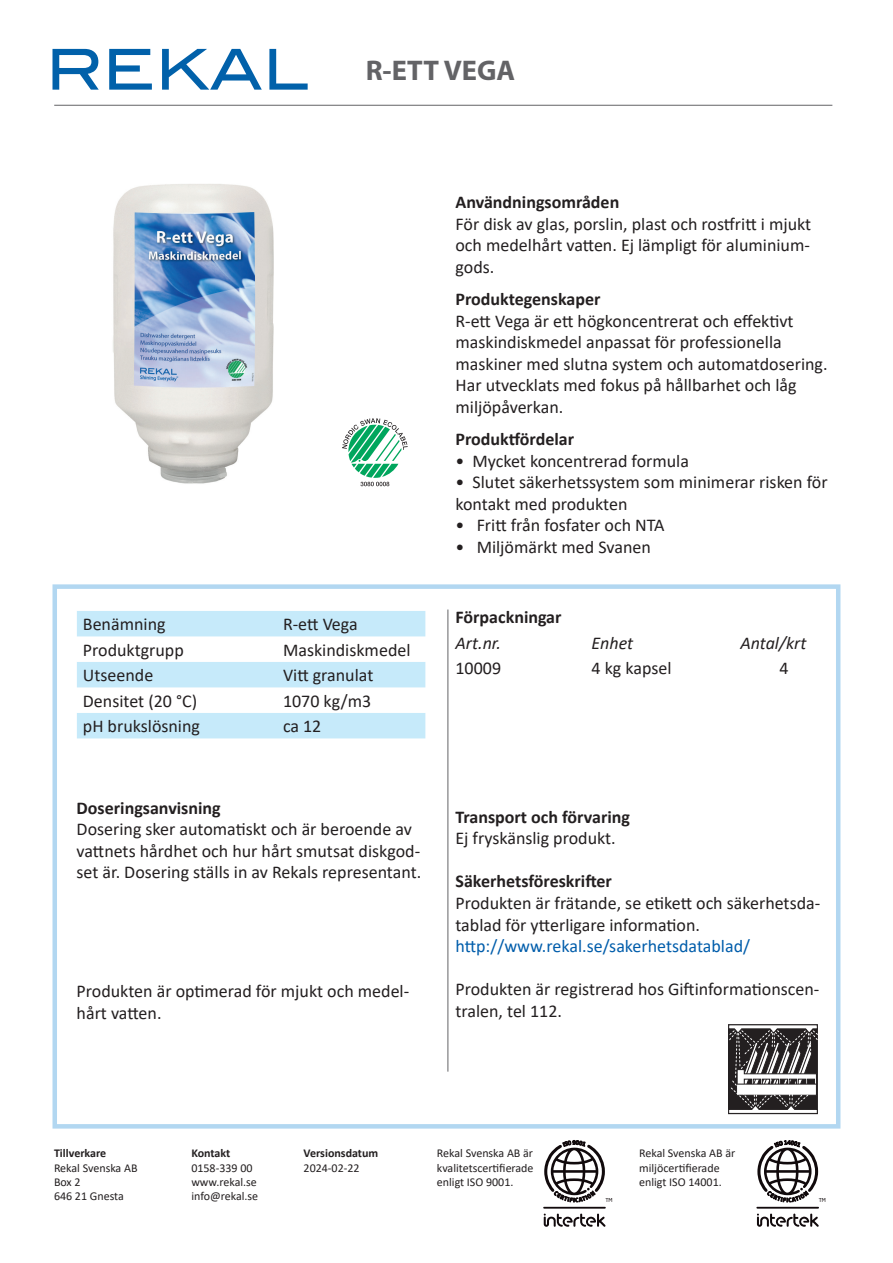
<style>
.page{position:relative;width:893px;height:1263px;background:#fff}
.page>*{position:absolute;margin:0;border:0;box-sizing:border-box;transform-origin:0 0}
.t1{font:700 28.5px "Myriad Pro";color:#636366}
.t2{font:18px/21.6px "Calibri";color:#231f20}
.t3{font:700 18px "Calibri";color:#231f20}
.t4{font:18px "Calibri";color:#015dab}
.t5{font:italic 18px "Calibri";color:#231f20}
.t6{font:12px/14.4px "Calibri";color:#231f20}
.t7{font:700 12px "Calibri";color:#231f20}
.t8{font:5.4px "Neo Sans Std";color:#110a0c}
</style>
<div class="page">
<img style="left:113px;top:184px;width:161px;height:300px">
<svg style="left:342px;top:418px;width:66px;height:68px"></svg>
<hr style="left:54px;top:105px;width:778px;height:1px;background:#636366">
<div style="left:52px;top:584px;width:788px;height:544px;border:4px solid #b2d7f1"></div>
<hr style="left:447px;top:609px;width:1px;height:462px;background:#636366">
<svg style="left:728px;top:1024px;width:90px;height:90px"></svg>
<svg style="left:77px;top:611px;width:348px;height:127px"></svg>
<svg style="left:53px;top:49px;width:46px;height:41px"></svg>
<svg style="left:109px;top:49px;width:43px;height:41px"></svg>
<svg style="left:162px;top:49px;width:100px;height:41px"></svg>
<svg style="left:269px;top:49px;width:39px;height:41px"></svg>
<svg style="left:757px;top:1213px;width:62px;height:14px"></svg>
<hr style="left:756px;top:1207px;width:63px;height:1px;background:#110a0c">
<svg style="left:544px;top:1213px;width:61px;height:14px"></svg>
<hr style="left:543px;top:1207px;width:63px;height:1px;background:#110a0c">
<svg style="left:757px;top:1146px;width:62px;height:50px"></svg>
<svg style="left:544px;top:1144px;width:61px;height:52px"></svg>
<h1 class="t1" style="left:366px;top:52px;width:151px">R-ETT VEGA</h1>
<p class="t2" style="left:83px;top:613px;width:84px">Benämning</p>
<p class="t2" style="left:283px;top:613px;width:76px">R-ett Vega</p>
<p class="t2" style="left:83px;top:639px;width:102px">Produktgrupp</p>
<p class="t2" style="left:283px;top:639px;width:129px">Maskindiskmedel</p>
<p class="t2" style="left:83px;top:664px;width:72px">Utseende</p>
<p class="t2" style="left:283px;top:664px;width:92px">Vitt granulat</p>
<p class="t2" style="left:83px;top:690px;width:116px">Densitet (20 °C)</p>
<p class="t2" style="left:283px;top:690px;width:90px">1070 kg/m3</p>
<p class="t2" style="left:83px;top:715px;width:119px">pH brukslösning</p>
<p class="t2" style="left:283px;top:715px;width:40px">ca 12</p>
<p class="t3" style="left:77px;top:795px;width:146px">Doseringsanvisning</p>
<p class="t2" style="left:77px;top:818px;width:346px">Dosering sker automatiskt och är beroende av vattnets hårdhet och hur hårt smutsat diskgod&shy;set är. Dosering ställs in av Rekals representant.</p>
<p class="t2" style="left:77px;top:980px;width:334px">Produkten är optimerad för mjukt och medel&shy;hårt vatten.</p>
<p class="t3" style="left:455px;top:189px;width:165px">Användningsområden</p>
<p class="t2" style="left:455px;top:212px;width:357px;text-align:justify">För disk av glas, porslin, plast och rostfritt i mjukt och medelhårt vatten. Ej lämpligt för aluminium&shy;gods.</p>
<p class="t3" style="left:455px;top:286px;width:147px">Produktegenskaper</p>
<p class="t2" style="left:455px;top:309px;width:374px">R-ett Vega är ett högkoncentrerat och effektivt maskindiskmedel anpassat för professionella maskiner med slutna system och automatdosering.<br>Har utvecklats med fokus på hållbarhet och låg miljöpåverkan.</p>
<p class="t3" style="left:455px;top:426px;width:120px">Produktfördelar</p>
<p class="t2" style="left:455px;top:449px;width:235px">• Mycket koncentrerad formula</p>
<p class="t2" style="left:455px;top:471px;width:374px">• Slutet säkerhetssystem som minimerar risken för kontakt med produkten</p>
<p class="t2" style="left:455px;top:514px;width:211px">• Fritt från fosfater och NTA</p>
<p class="t2" style="left:455px;top:536px;width:197px">• Miljömärkt med Svanen</p>
<p class="t3" style="left:455px;top:604px;width:108px">Förpackningar</p>
<p class="t5" style="left:455px;top:630px;width:47px">Art.nr.</p>
<p class="t5" style="left:592px;top:630px;width:43px">Enhet</p>
<p class="t5" style="left:740px;top:630px;width:68px">Antal/krt</p>
<p class="t2" style="left:455px;top:657px;width:47px">10009</p>
<p class="t2" style="left:592px;top:657px;width:81px">4 kg kapsel</p>
<p class="t2" style="left:779px;top:657px;width:11px">4</p>
<p class="t3" style="left:455px;top:804px;width:176px">Transport och förvaring</p>
<p class="t2" style="left:455px;top:827px;width:162px">Ej fryskänslig produkt.</p>
<p class="t3" style="left:455px;top:869px;width:158px">Säkerhetsföreskrifter</p>
<p class="t2" style="left:455px;top:892px;width:366px">Produkten är frätande, se etikett och säkerhetsda&shy;tablad för ytterligare information.</p>
<p class="t4" style="left:455px;top:934px;width:296px">http://www.rekal.se/sakerhetsdatablad/</p>
<p class="t2" style="left:455px;top:978px;width:365px">Produkten är registrerad hos Giftinformationscen&shy;tralen, tel 112.</p>
<p class="t7" style="left:54px;top:1145px;width:54px">Tillverkare</p>
<p class="t6" style="left:54px;top:1160px;width:85px">Rekal Svenska AB<br>Box 2<br>646 21 Gnesta</p>
<p class="t7" style="left:191px;top:1145px;width:40px">Kontakt</p>
<p class="t6" style="left:191px;top:1160px;width:68px">0158-339 00 www.rekal.se info@rekal.se</p>
<p class="t7" style="left:304px;top:1145px;width:76px">Versionsdatum</p>
<p class="t6" style="left:304px;top:1160px;width:58px">2024-02-22</p>
<p class="t6" style="left:437px;top:1146px;width:98px;text-align:justify">Rekal Svenska AB är kvalitetscertifierade enligt ISO 9001.</p>
<p class="t6" style="left:639px;top:1146px;width:98px">Rekal Svenska AB är miljöcertifierade enligt ISO 14001.</p>
<p class="t8" style="left:605px;top:1197px;width:9px">TM</p>
<p class="t8" style="left:819px;top:1197px;width:9px">TM</p>
</div>
